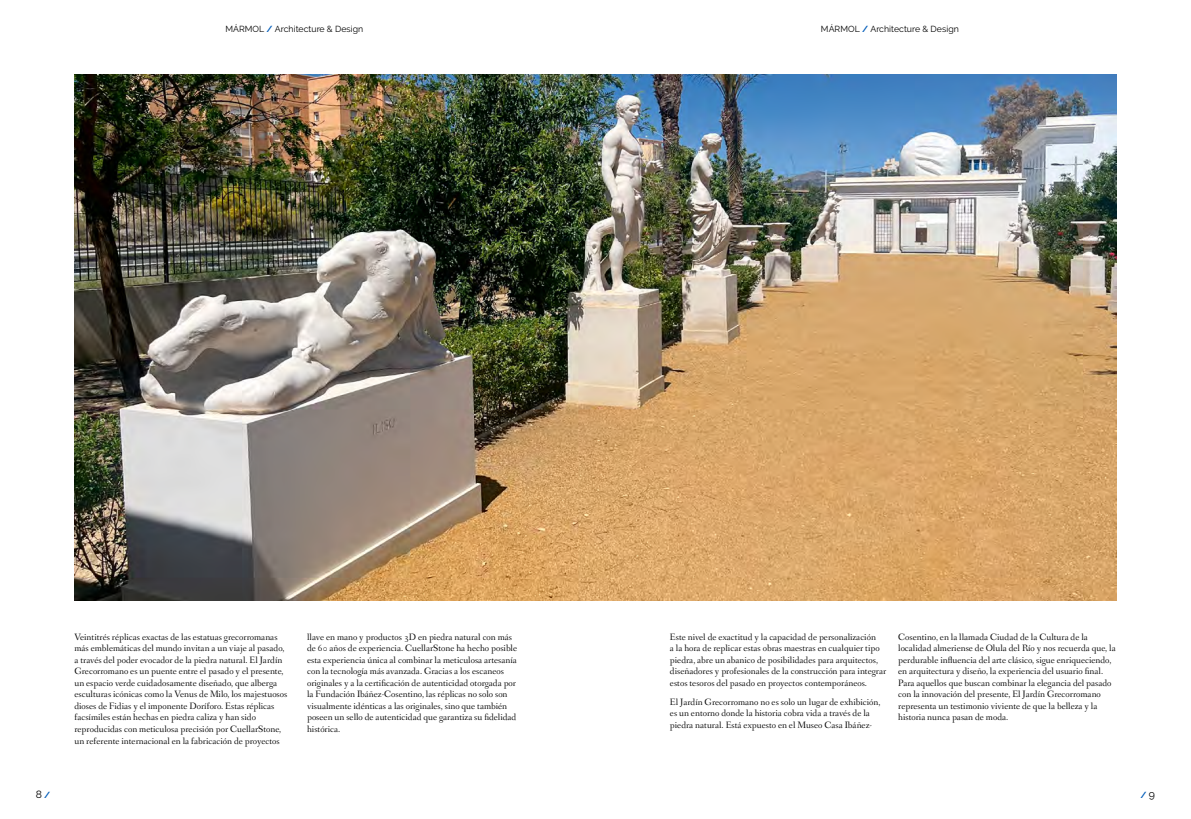
<style>
.page{position:relative;width:1191px;height:819px;background:#fff}
.page>*{position:absolute;margin:0;border:0;box-sizing:border-box;transform-origin:0 0}
.t1{font:10.5px "Raleway";color:#000}
.t2{font:9.62px/11.5px "Fanwood";color:#000}
.t3{font:8.75px "Raleway";letter-spacing:.005em;color:#000}
.t4{font:700 8.75px "Raleway";color:#005cb9}
.s1{font-weight:700;color:#005cb9}
.s2{font-weight:700;font-size:8.75px;color:#005cb9}
.s3{font-weight:400;font-size:10.5px;color:#000}
</style>
<div class="page">
<img style="left:74px;top:74px;width:1042px;height:526px">
<p class="t3" style="left:225px;top:23px;width:139px">MÁRMOL <span class="s1">/</span> Architecture &amp; Design</p>
<p class="t3" style="left:821px;top:23px;width:139px">MÁRMOL <span class="s1">/</span> Architecture &amp; Design</p>
<p class="t2" style="left:74px;top:631px;width:214px">Veintitrés réplicas exactas de las estatuas grecorromanas más emblemáticas del mundo invitan a un viaje al pasado, a través del poder evocador de la piedra natural. El Jardín Grecorromano es un puente entre el pasado y el presente, un espacio verde cuidadosamente diseñado, que alberga esculturas icónicas como la Venus de Milo, los majestuosos dioses de Fidias y el imponente Doríforo. Estas réplicas facsímiles están hechas en piedra caliza y han sido reproducidas con meticulosa precisión por CuellarStone, un referente internacional en la fabricación de proyectos</p>
<p class="t2" style="left:670px;top:631px;width:218px">Este nivel de exactitud y la capacidad de personalización<br>a la hora de replicar estas obras maestras en cualquier tipo piedra, abre un abanico de posibilidades para arquitectos, diseñadores y profesionales de la construcción para integrar estos tesoros del pasado en proyectos contemporáneos.</p>
<p class="t2" style="left:307px;top:631px;width:212px">llave en mano y productos 3D en piedra natural con más de 60 años de experiencia. CuellarStone ha hecho posible esta experiencia única al combinar la meticulosa artesanía con la tecnología más avanzada. Gracias a los escaneos originales y a la certificación de autenticidad otorgada por la Fundación Ibáñez-Cosentino, las réplicas no solo son visualmente idénticas a las originales, sino que también poseen un sello de autenticidad que garantiza su fidelidad histórica.</p>
<p class="t2" style="left:670px;top:696px;width:212px">El Jardín Grecorromano no es solo un lugar de exhibición, es un entorno donde la historia cobra vida a través de la piedra natural. Está expuesto en el Museo Casa Ibáñez-</p>
<p class="t2" style="left:898px;top:631px;width:219px">Cosentino, en la llamada Ciudad de la Cultura de la localidad almeriense de Olula del Río y nos recuerda que, la perdurable influencia del arte clásico, sigue enriqueciendo, en arquitectura y diseño, la experiencia del usuario final.<br>Para aquellos que buscan combinar la elegancia del pasado con la innovación del presente, El Jardín Grecorromano representa un testimonio viviente de que la belleza y la historia nunca pasan de moda.</p>
<p class="t1" style="left:36px;top:788px;width:16px">8 <span class="s2">/</span></p>
<p class="t4" style="left:1140px;top:790px;width:16px">/ <span class="s3">9</span></p>
</div>
